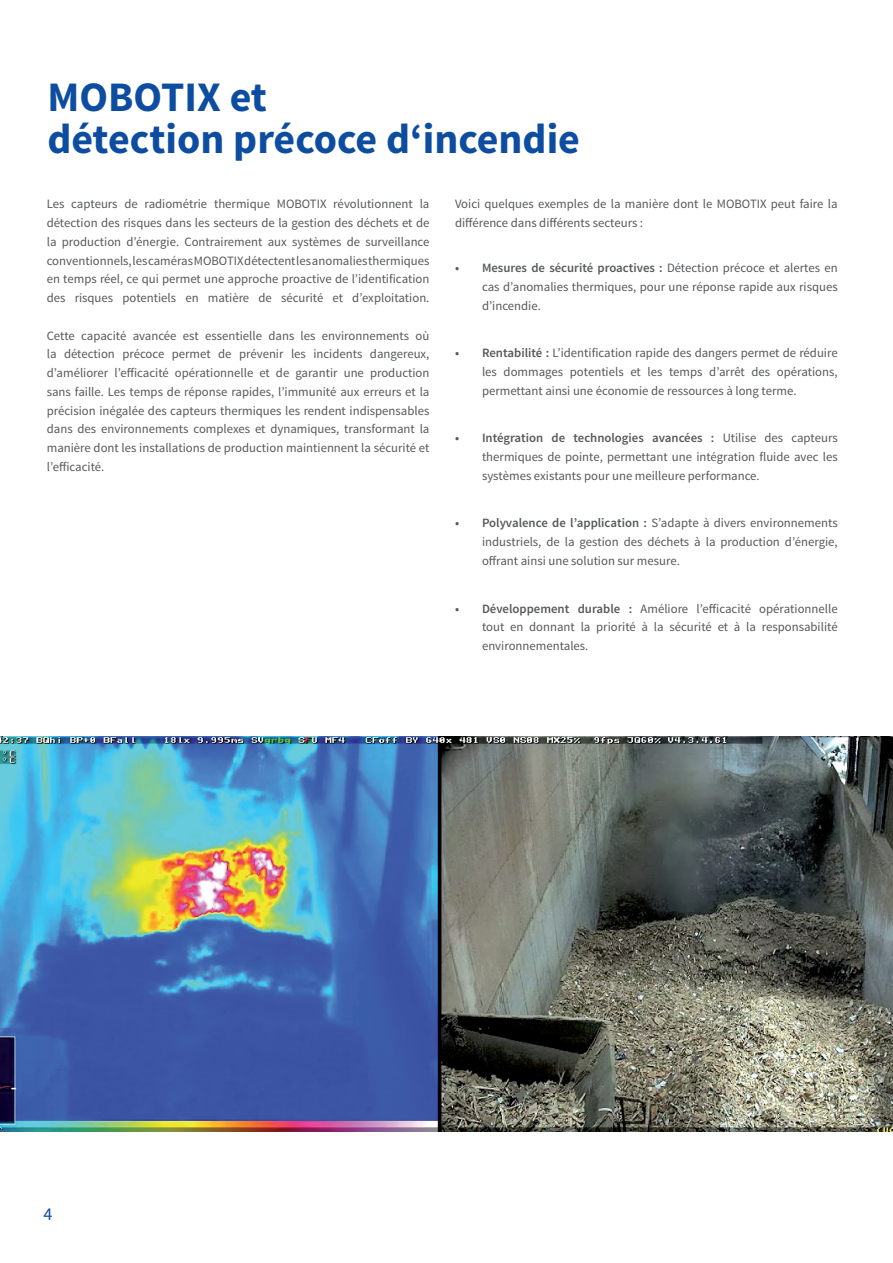
<style>
.page{position:relative;width:893px;height:1263px;background:#fff}
.page>*{position:absolute;margin:0;border:0;box-sizing:border-box;transform-origin:0 0}
.t1{font:700 42px/42px "Source Sans Pro";color:#0d4da1}
.t2{font:18px "Source Sans Pro";color:#0d4da1}
.t3{font:12.75px/18.8px "Source Sans Pro";color:#57585a;text-align:justify}
.s1{font-weight:600}
</style>
<div class="page">
<img style="left:0;top:736px;width:893px;height:395px">
<h1 class="t1" style="left:47px;top:78px;width:534px">MOBOTIX et<br>détection précoce d‘incendie</h1>
<p class="t3" style="left:47px;top:195px;width:384px">Les capteurs de radiométrie thermique MOBOTIX révolutionnent la détection des risques dans les secteurs de la gestion des déchets et de la production d’énergie. Contrairement aux systèmes de surveillance conventionnels, les caméras MOBOTIX détectent les anomalies thermiques en temps réel, ce qui permet une approche proactive de l’identification des risques potentiels en matière de sécurité et d’exploitation.</p>
<p class="t3" style="left:47px;top:326px;width:384px">Cette capacité avancée est essentielle dans les environnements où la détection précoce permet de prévenir les incidents dangereux, d’améliorer l’efficacité opérationnelle et de garantir une production sans faille. Les temps de réponse rapides, l’immunité aux erreurs et la précision inégalée des capteurs thermiques les rendent indispensables dans des environnements complexes et dynamiques, transformant la manière dont les installations de production maintiennent la sécurité et l’efficacité.</p>
<p class="t3" style="left:455px;top:195px;width:384px">Voici quelques exemples de la manière dont le MOBOTIX peut faire la différence dans différents secteurs :</p>
<p class="t3" style="left:482px;top:259px;width:357px;text-indent:-27px"><span class="s1">• Mesures de sécurité proactives :</span> Détection précoce et alertes en cas d’anomalies thermiques, pour une réponse rapide aux risques d’incendie.</p>
<p class="t3" style="left:482px;top:344px;width:357px;text-indent:-27px"><span class="s1">• Rentabilité :</span> L’identification rapide des dangers permet de réduire les dommages potentiels et les temps d’arrêt des opérations, permettant ainsi une économie de ressources à long terme.</p>
<p class="t3" style="left:482px;top:429px;width:357px;text-indent:-27px"><span class="s1">• Intégration de technologies avancées :</span> Utilise des capteurs thermiques de pointe, permettant une intégration fluide avec les systèmes existants pour une meilleure performance.</p>
<p class="t3" style="left:482px;top:514px;width:357px;text-indent:-27px"><span class="s1">• Polyvalence de l’application :</span> S’adapte à divers environnements industriels, de la gestion des déchets à la production d’énergie, offrant ainsi une solution sur mesure.</p>
<p class="t3" style="left:482px;top:599px;width:357px;text-indent:-27px"><span class="s1">• Développement durable :</span> Améliore l’efficacité opérationnelle tout en donnant la priorité à la sécurité et à la responsabilité environnementales.</p>
<h2 class="t2" style="left:44px;top:1202px;width:10px">4</h2>
</div>
